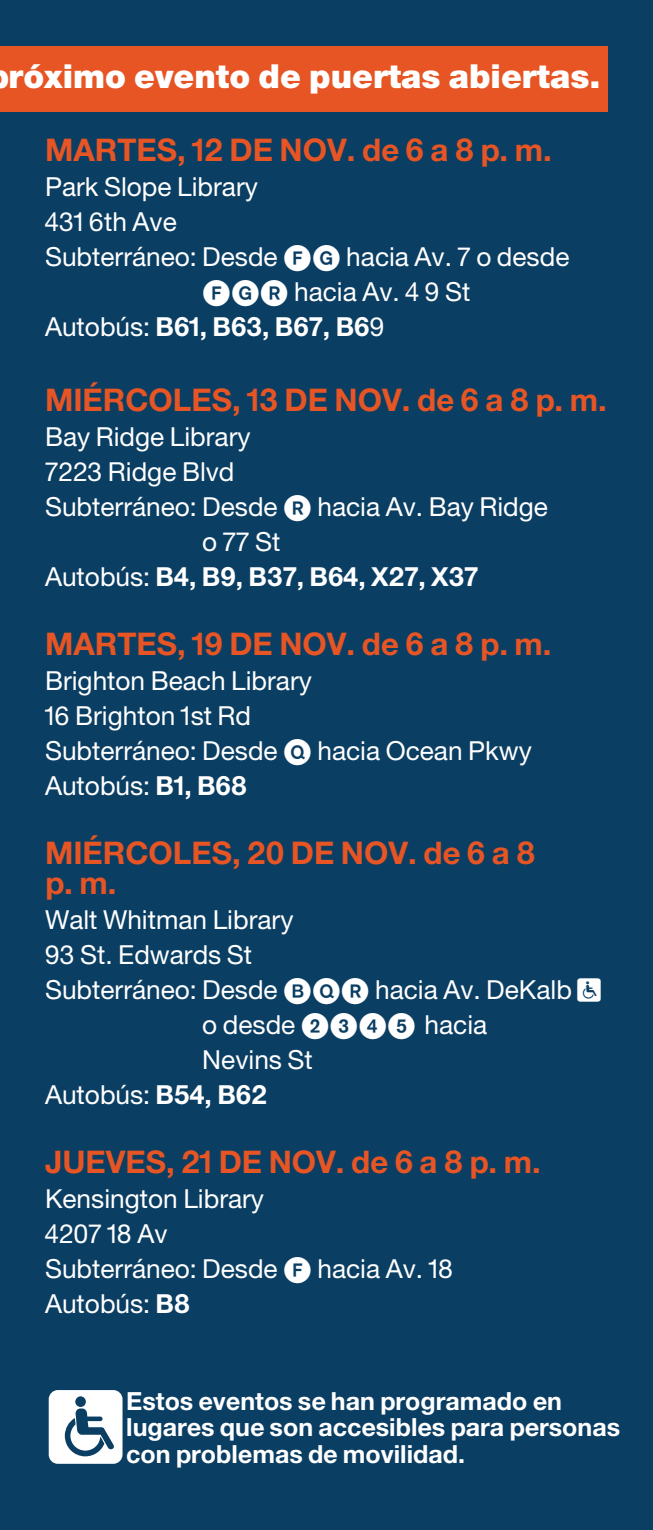
<style>
.page{position:relative;width:653px;height:1530px;background:#fff}
.page>*{position:absolute;margin:0;border:0;box-sizing:border-box;transform-origin:0 0}
.t1{font:900 33px "Helvetica Transit";color:#fff}
.t2{font:700 31.25px/30px "Helvetica Transit";color:#e75524}
.t3{font:26.25px/35px "Helvetica Transit";color:#fff}
.t4{font:700 26.25px "Helvetica Transit";color:#fff}
.t5{font:700 25px/26.2px "Helvetica Transit";color:#fff}
.s1{font-weight:400}
.s2{font-weight:700}
</style>
<div class="page">
<div style="left:0;top:0;width:652px;height:1530px;background:#0b3e63"></div>
<div style="left:0;top:46px;width:608px;height:65px;background:#e75524"></div>
<p class="t1" style="left:9px;top:57px;width:593px">róximo evento de puertas abiertas.</p>
<p class="t2" style="left:45px;top:134px;width:508px">MARTES, 12 DE NOV. de 6 a 8 p. m.</p>
<p class="t3" style="left:45px;top:169px;width:234px">Park Slope Library<br>431 6th Ave<br>Subterráneo: Desde</p>
<p class="t3" style="left:294px;top:239px;width:277px;text-indent:52px">hacia Av. 7 o desde hacia Av. 4 9 St</p>
<p class="t4" style="left:45px;top:310px;width:341px"><span class="s1">Autobús:</span> B61, B63, B67, B6<span class="s1">9</span></p>
<p class="t2" style="left:45px;top:384px;width:563px">MIÉRCOLES, 13 DE NOV. de 6 a 8 p. m.</p>
<p class="t3" style="left:45px;top:419px;width:234px">Bay Ridge Library<br>7223 Ridge Blvd<br>Subterráneo: Desde</p>
<p class="t3" style="left:317px;top:489px;width:232px">hacia Av. Bay Ridge</p>
<p class="t3" style="left:202px;top:524px;width:80px">o 77 St</p>
<p class="t4" style="left:45px;top:560px;width:434px"><span class="s1">Autobús:</span> B4, B9, B37, B64, X27, X37</p>
<p class="t2" style="left:45px;top:628px;width:508px">MARTES, 19 DE NOV. de 6 a 8 p. m.</p>
<p class="t3" style="left:45px;top:663px;width:268px">Brighton Beach Library<br>16 Brighton 1st Rd<br>Subterráneo: Desde</p>
<p class="t3" style="left:317px;top:733px;width:216px">hacia Ocean Pkwy</p>
<p class="t3" style="left:45px;top:768px;width:203px">Autobús: <span class="s2">B1, B68</span></p>
<p class="t2" style="left:45px;top:837px;width:491px">MIÉRCOLES, 20 DE NOV. de 6 a 8 p. m.</p>
<p class="t3" style="left:45px;top:902px;width:250px">Walt Whitman Library<br>93 St. Edwards St<br>Subterráneo: Desde</p>
<p class="t3" style="left:375px;top:972px;width:227px">hacia Av. DeKalb ∑</p>
<p class="t3" style="left:202px;top:1007px;width:95px">o desde</p>
<p class="t3" style="left:424px;top:1007px;width:64px">hacia</p>
<p class="t3" style="left:202px;top:1042px;width:112px">Nevins St</p>
<p class="t3" style="left:45px;top:1077px;width:223px">Autobús: <span class="s2">B54, B62</span></p>
<p class="t2" style="left:45px;top:1147px;width:497px">JUEVES, 21 DE NOV. de 6 a 8 p. m.</p>
<p class="t3" style="left:45px;top:1181px;width:234px">Kensington Library<br>4207 18 Av<br>Subterráneo: Desde</p>
<p class="t3" style="left:317px;top:1251px;width:137px">hacia Av. 18</p>
<p class="t3" style="left:45px;top:1286px;width:146px">Autobús: <span class="s2">B8</span></p>
<p class="t5" style="left:126px;top:1388px;width:495px">Estos eventos se han programado en lugares que son accesibles para personas con problemas de movilidad.</p>
</div>
